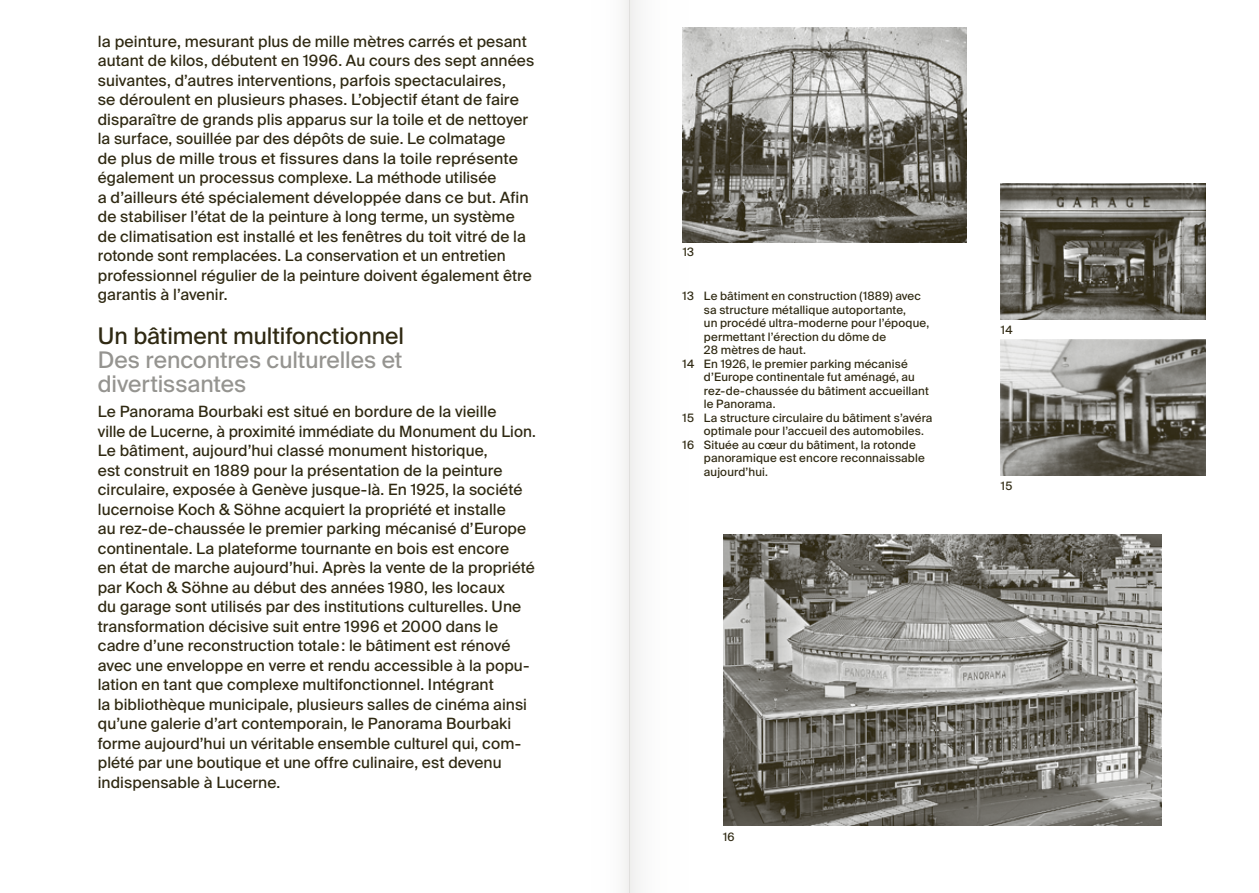
<style>
.page{position:relative;width:1259px;height:893px;background:#fff}
.page>*{position:absolute;margin:0;border:0;box-sizing:border-box;transform-origin:0 0}
.t1{font:22.8px/24px "Suisse Intl";color:#959490}
.t2{font:22.8px "Suisse Intl";color:#2f2912}
.t3{font:15.6px/19.5px "Suisse Intl";letter-spacing:.005em;color:#2f2912}
.t4{font:11.55px "Suisse Intl";letter-spacing:.015em;color:#2f2912}
</style>
<div class="page">
<img style="left:710px;top:28px;width:256px;height:214px">
<img style="left:1001px;top:339px;width:204px;height:137px">
<img style="left:1001px;top:183px;width:204px;height:137px">
<img style="left:723px;top:535px;width:438px;height:291px">
<svg style="left:629px;top:0;width:81px;height:893px"></svg>
<p class="t3" style="left:98px;top:32px;width:438px">la peinture, mesurant plus de mille mètres carrés et pesant autant de kilos, débutent en 1996. Au cours des sept années suivantes, d’autres interventions, parfois spectaculaires,<br>se déroulent en plusieurs phases. L’objectif étant de faire disparaître de grands plis apparus sur la toile et de nettoyer la surface, souillée par des dépôts de suie. Le colmatage<br>de plus de mille trous et fissures dans la toile représente également un processus complexe. La méthode utilisée<br>a d’ailleurs été spécialement développée dans ce but. Afin de stabiliser l’état de la peinture à long terme, un système de climatisation est installé et les fenêtres du toit vitré de la rotonde sont remplacées. La conservation et un entretien professionnel régulier de la peinture doivent également être garantis à l’avenir.</p>
<h1 class="t2" style="left:98px;top:322px;width:308px">Un bâtiment multifonctionnel</h1>
<h1 class="t1" style="left:98px;top:348px;width:306px">Des rencontres culturelles et divertissantes</h1>
<p class="t3" style="left:98px;top:402px;width:439px">Le Panorama Bourbaki est situé en bordure de la vieille<br>ville de Lucerne, à proximité immédiate du Monument du Lion.<br>Le bâtiment, aujourd’hui classé monument historique,<br>est construit en 1889 pour la présentation de la peinture circulaire, exposée à Genève jusque-là. En 1925, la société lucernoise Koch &amp; Söhne acquiert la propriété et installe<br>au rez-de-chaussée le premier parking mécanisé d’Europe continentale. La plateforme tournante en bois est encore<br>en état de marche aujourd’hui. Après la vente de la propriété par Koch &amp; Söhne au début des années 1980, les locaux<br>du garage sont utilisés par des institutions culturelles. Une transformation décisive suit entre 1996 et 2000 dans le cadre d’une reconstruction totale: le bâtiment est rénové avec une enveloppe en verre et rendu accessible à la popu&shy;lation en tant que complexe multifonctionnel. Intégrant<br>la bibliothèque municipale, plusieurs salles de cinéma ainsi qu’une galerie d’art contemporain, le Panorama Bourbaki forme aujourd’hui un véritable ensemble culturel qui, com&shy;plété par une boutique et une offre culinaire, est devenu indispensable à Lucerne.</p>
<p class="t4" style="left:682px;top:245px;width:13px">13</p>
<p class="t4" style="left:682px;top:289px;width:240px">13 Le bâtiment en construction (1889) avec</p>
<p class="t4" style="left:704px;top:303px;width:204px">sa structure métallique autoportante,</p>
<p class="t4" style="left:704px;top:316px;width:227px">un procédé ultra-moderne pour l’époque,</p>
<p class="t4" style="left:704px;top:330px;width:184px">permettant l’érection du dôme de</p>
<p class="t4" style="left:704px;top:343px;width:104px">28 mètres de haut.</p>
<p class="t4" style="left:682px;top:357px;width:227px">14 En 1926, le premier parking mécanisé</p>
<p class="t4" style="left:704px;top:370px;width:212px">d’Europe continentale fut aménagé, au</p>
<p class="t4" style="left:704px;top:384px;width:226px">rez-de-chaussée du bâtiment accueillant</p>
<p class="t4" style="left:704px;top:397px;width:73px">le Panorama.</p>
<p class="t4" style="left:682px;top:411px;width:251px">15 La structure circulaire du bâtiment s’avéra</p>
<p class="t4" style="left:704px;top:424px;width:221px">optimale pour l’accueil des automobiles.</p>
<p class="t4" style="left:682px;top:438px;width:235px">16 Située au cœur du bâtiment, la rotonde</p>
<p class="t4" style="left:704px;top:451px;width:222px">panoramique est encore reconnaissable</p>
<p class="t4" style="left:704px;top:465px;width:65px">aujourd’hui.</p>
<p class="t4" style="left:1001px;top:323px;width:13px">14</p>
<p class="t4" style="left:1001px;top:479px;width:13px">15</p>
<p class="t4" style="left:723px;top:830px;width:13px">16</p>
</div>
